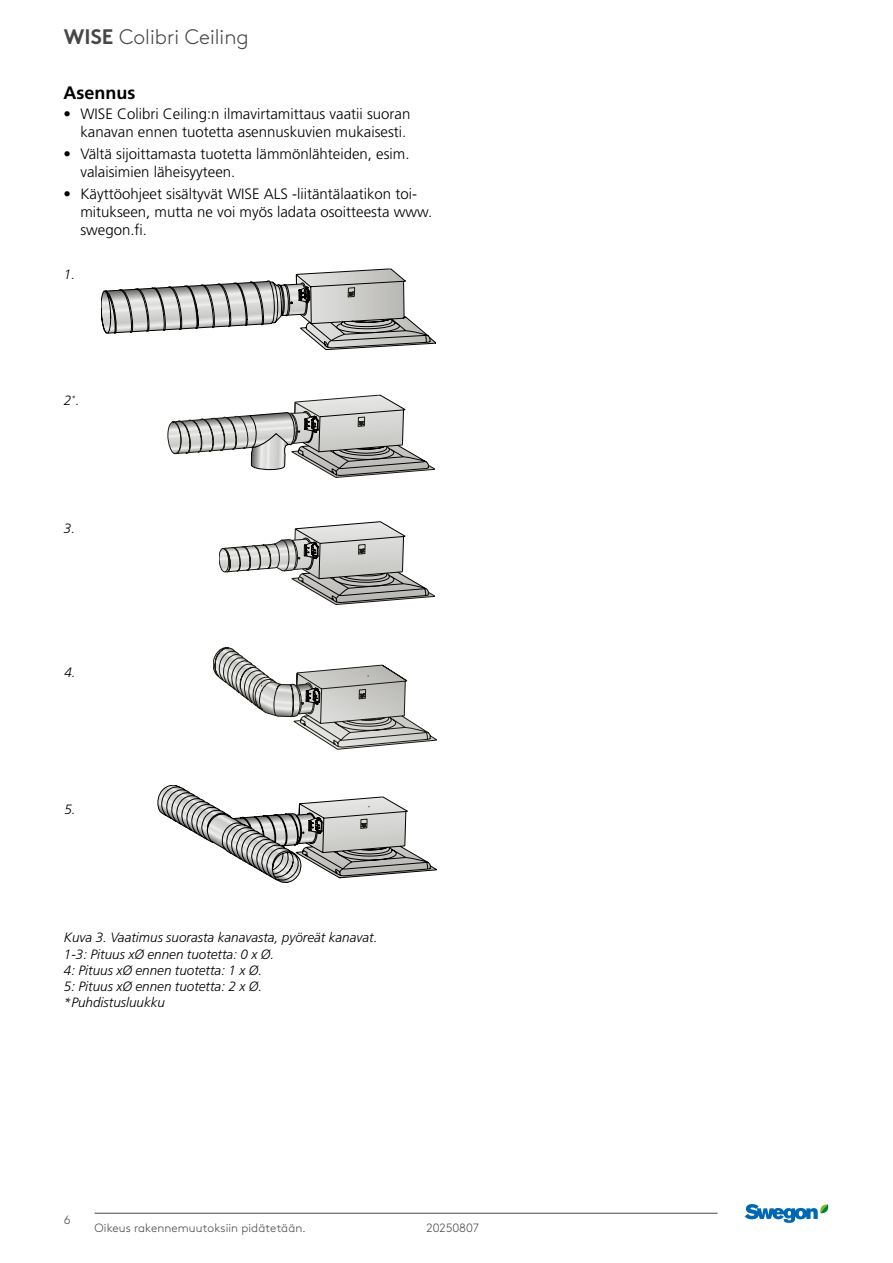
<style>
.page{position:relative;width:893px;height:1263px;background:#fff}
.page>*{position:absolute;margin:0;border:0;box-sizing:border-box;transform-origin:0 0}
.t1{font:300 21px "Swegon Brown";color:#464846}
.t2{font:700 18px "Frutiger LT Pro";color:#000}
.t3{font:300 15px/18px "Frutiger LT Pro";color:#000}
.t4{font:italic 300 13.5px/16.2px "Frutiger LT Pro";color:#000}
.t5{font:300 12px "Swegon Brown";letter-spacing:.005em;color:#464846}
.t6{font:300 12px "Swegon Brown";letter-spacing:-.02em;color:#464846}
.s1{font-weight:700}
</style>
<div class="page">
<svg style="left:101px;top:269px;width:335px;height:81px"></svg>
<svg style="left:167px;top:395px;width:268px;height:82px"></svg>
<svg style="left:219px;top:522px;width:216px;height:82px"></svg>
<svg style="left:213px;top:647px;width:224px;height:102px"></svg>
<svg style="left:158px;top:785px;width:279px;height:97px"></svg>
<hr style="left:95px;top:1213px;width:623px;height:1px;background:#464846">
<svg style="left:745px;top:1204px;width:84px;height:19px"></svg>
<h1 class="t1" style="left:64px;top:22px;width:186px"><span class="s1">WISE</span> Colibri Ceiling</h1>
<p class="t2" style="left:63px;top:82px;width:73px">Asennus</p>
<p class="t3" style="left:63px;top:105px;width:348px;text-align:right">• WISE Colibri Ceiling:n ilmavirtamittaus vaatii suoran kanavan ennen tuotetta asennuskuvien mukaisesti.</p>
<p class="t3" style="left:80px;top:145px;width:331px;text-indent:-17px">• Vältä sijoittamasta tuotetta lämmönlähteiden, esim. valaisimien läheisyyteen.</p>
<p class="t3" style="left:80px;top:185px;width:353px;text-indent:-17px">• Käyttöohjeet sisältyvät WISE ALS -liitäntälaatikon toi&shy;mitukseen, mutta ne voi myös ladata osoitteesta www. swegon.fi.</p>
<p class="t4" style="left:64px;top:266px;width:13px">1.</p>
<p class="t4" style="left:64px;top:392px;width:17px">2<sup>*</sup>.</p>
<p class="t4" style="left:64px;top:520px;width:13px">3.</p>
<p class="t4" style="left:64px;top:664px;width:13px">4.</p>
<p class="t4" style="left:64px;top:801px;width:13px">5.</p>
<p class="t4" style="left:64px;top:930px;width:315px">Kuva 3. Vaatimus suorasta kanavasta, pyöreät kanavat.<br>1-3: Pituus xØ ennen tuotetta: 0 x Ø.<br>4: Pituus xØ ennen tuotetta: 1 x Ø.<br>5: Pituus xØ ennen tuotetta: 2 x Ø.<br>*Puhdistusluukku</p>
<p class="t5" style="left:64px;top:1211px;width:8px">6</p>
<p class="t5" style="left:95px;top:1219px;width:213px">Oikeus rakennemuutoksiin pidätetään.</p>
<p class="t6" style="left:426px;top:1219px;width:54px">20250807</p>
</div>
